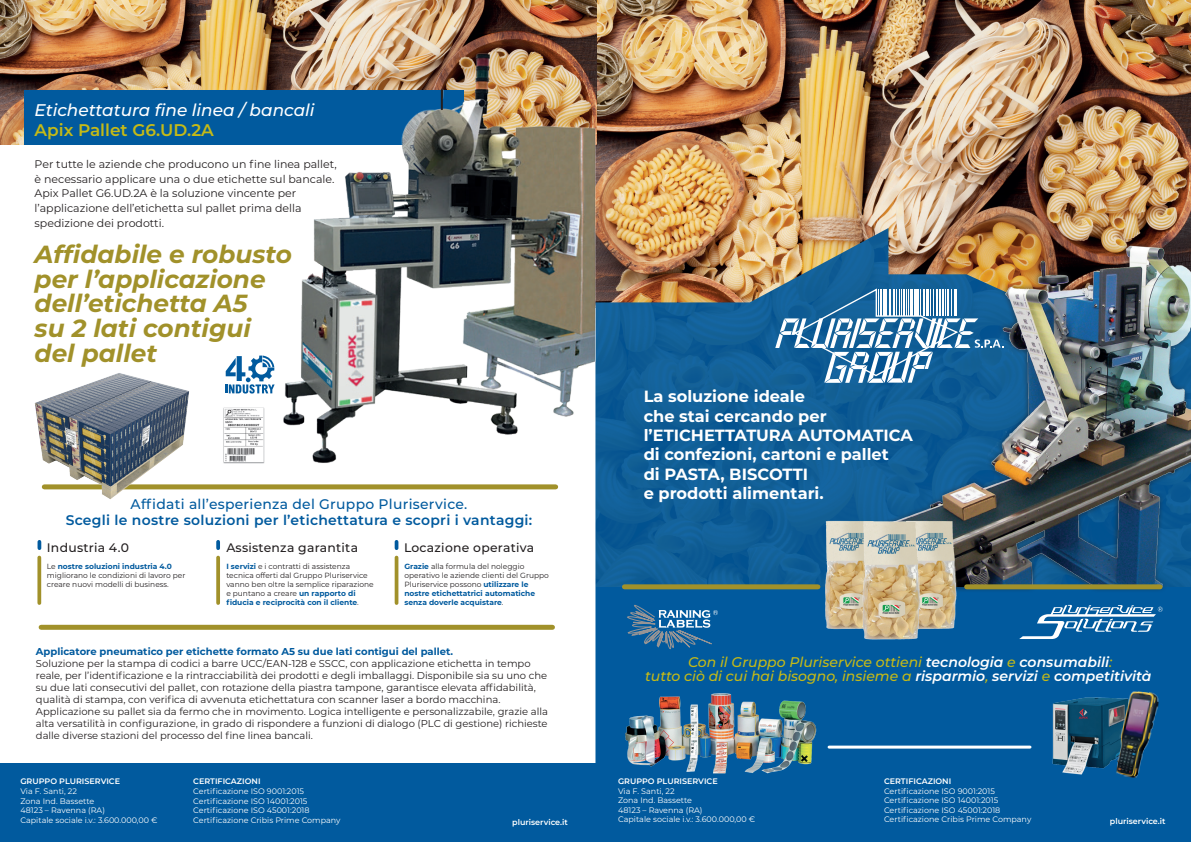
<style>
.page{position:relative;width:1191px;height:842px;background:#fff}
.page>*{position:absolute;margin:0;border:0;box-sizing:border-box;transform-origin:0 0}
.t1{font:italic 700 24.8px/24.8px "Montserrat";color:#a1912a}
.t2{font:italic 500 16.9px "Montserrat";color:#fff}
.t3{font:600 16.9px "Montserrat";color:#c5ba17}
.t4{font:700 16.2px/19.4px "Montserrat";color:#fff}
.t5{font:italic 500 14px/14px "Montserrat";color:#c5ba17;text-align:center}
.t6{font:600 13.9px "Montserrat";letter-spacing:.02em;color:#015a9e}
.t7{font:500 13.9px "Montserrat";letter-spacing:.02em;color:#015a9e}
.t8{font:500 12.4px "Montserrat";letter-spacing:.02em;color:#231f20}
.t9{font:11px/14.8px "Montserrat";color:#231f20}
.t10{font:10px/12px "Montserrat";color:#231f20}
.t11{font:700 10px "Montserrat";color:#015a9e}
.t12{font:8px/9.6px "Montserrat";color:#fff}
.t13{font:600 8px "Montserrat";color:#fff}
.t14{font:7.5px/9px "Montserrat";color:#231f20}
.s1{font-weight:700;color:#015a9e}
.s2{font-weight:600;color:#fff}
</style>
<div class="page">
<img style="left:596px;top:0;width:595px;height:228px">
<div style="left:595px;top:587px;width:596px;height:255px;background:#015a9e"></div>
<img style="left:595px;top:228px;width:596px;height:359px">
<img style="left:886px;top:240px;width:305px;height:347px">
<svg style="left:775px;top:288px;width:228px;height:95px"></svg>
<hr style="left:829px;top:746px;width:201px;height:3px;background:#fff">
<img style="left:0;top:0;width:596px;height:145px">
<div style="left:24px;top:90px;width:439px;height:55px;background:#015a9e"></div>
<div style="left:0;top:763px;width:595px;height:79px;background:#015a9e"></div>
<img style="left:223px;top:407px;width:42px;height:56px">
<svg style="left:225px;top:356px;width:50px;height:37px"></svg>
<div style="left:41px;top:625px;width:511px;height:5px;background:#a1912a"></div>
<img style="left:277px;top:52px;width:325px;height:411px">
<hr style="left:441px;top:89px;width:2px;height:21px;background:#231f20">
<div style="left:44px;top:484px;width:511px;height:5px;background:#a1912a"></div>
<svg style="left:38px;top:542px;width:3px;height:6px"></svg>
<svg style="left:395px;top:542px;width:3px;height:6px"></svg>
<svg style="left:216px;top:542px;width:4px;height:6px"></svg>
<svg style="left:216px;top:557px;width:4px;height:46px"></svg>
<svg style="left:37px;top:557px;width:4px;height:46px"></svg>
<hr style="left:395px;top:557px;width:3px;height:46px;background:#a1912a">
<div style="left:966px;top:584px;width:194px;height:5px;background:#a1912a"></div>
<img style="left:821px;top:517px;width:39px;height:116px">
<img style="left:928px;top:517px;width:39px;height:116px">
<img style="left:860px;top:517px;width:68px;height:128px">
<div style="left:624px;top:584px;width:194px;height:5px;background:#a1912a"></div>
<svg style="left:616px;top:599px;width:102px;height:57px;background:#256ca3"></svg>
<svg style="left:1019px;top:605px;width:143px;height:34px;background:#3f82b5"></svg>
<img style="left:618px;top:687px;width:204px;height:89px">
<img style="left:1048px;top:687px;width:85px;height:90px">
<img style="left:1116px;top:690px;width:43px;height:89px">
<img style="left:34px;top:373px;width:161px;height:126px">
<h2 class="t2" style="left:35px;top:98px;width:281px">Etichettatura fine linea / bancali</h2>
<h2 class="t3" style="left:35px;top:119px;width:181px">Apix Pallet G6.UD.2A</h2>
<p class="t9" style="left:35px;top:156px;width:304px">Per tutte le aziende che producono un fine linea pallet, è necessario applicare una o due etichette sul bancale.<br>Apix Pallet G6.UD.2A è la soluzione vincente per l’applicazione dell’etichetta sul pallet prima della spedizione dei prodotti.</p>
<h1 class="t1" style="left:35px;top:241px;width:259px">Affidabile e robusto per l’applicazione dell’etichetta A5<br>su 2 lati contigui del pallet</h1>
<h3 class="t7" style="left:130px;top:495px;width:338px">Affidati all’esperienza del Gruppo Pluriservice.</h3>
<h3 class="t6" style="left:66px;top:511px;width:468px">Scegli le nostre soluzioni per l’etichettatura e scopri i vantaggi:</h3>
<p class="t8" style="left:47px;top:539px;width:84px">Industria 4.0</p>
<p class="t14" style="left:47px;top:561px;width:140px">Le <span class="s1">nostre soluzioni industria 4.0 </span>migliorano le condizioni di lavoro per creare nuovi modelli di business.</p>
<p class="t8" style="left:226px;top:539px;width:133px">Assistenza garantita</p>
<p class="t14" style="left:226px;top:561px;width:149px"><span class="s1">I servizi</span> e i contratti di assistenza tecnica offerti dal Gruppo Pluriservice vanno ben oltre la semplice riparazione e puntano a creare <span class="s1">un rapporto di fiducia e reciprocità con il cliente</span>.</p>
<p class="t8" style="left:404px;top:539px;width:132px">Locazione operativa</p>
<p class="t14" style="left:404px;top:561px;width:146px"><span class="s1">Grazie</span> alla formula del noleggio operativo le aziende clienti del Gruppo Pluriservice possono <span class="s1">utilizzare le nostre etichettatrici automatiche senza doverle acquistare</span>.</p>
<p class="t11" style="left:36px;top:644px;width:419px">Applicatore pneumatico per etichette formato A5 su due lati contigui del pallet.</p>
<p class="t10" style="left:36px;top:657px;width:513px">Soluzione per la stampa di codici a barre UCC/EAN-128 e SSCC, con applicazione etichetta in tempo reale, per l’identificazione e la rintracciabilità dei prodotti e degli imballaggi. Disponibile sia su uno che su due lati consecutivi del pallet, con rotazione della piastra tampone, garantisce elevata affidabilità, qualità di stampa, con verifica di avvenuta etichettatura con scanner laser a bordo macchina.<br>Applicazione su pallet sia da fermo che in movimento. Logica intelligente e personalizzabile, grazie alla alta versatilità in configurazione, in grado di rispondere a funzioni di dialogo (PLC di gestione) richieste dalle diverse stazioni del processo del fine linea bancali.</p>
<p class="t13" style="left:20px;top:776px;width:101px">GRUPPO PLURISERVICE</p>
<p class="t12" style="left:20px;top:786px;width:139px">Via F. Santi, 22<br>Zona Ind. Bassette<br>48123 – Ravenna (RA)<br>Capitale sociale i.v.: 3.600.000,00 €</p>
<p class="t13" style="left:193px;top:776px;width:69px">CERTIFICAZIONI</p>
<p class="t12" style="left:193px;top:786px;width:149px">Certificazione ISO 9001:2015<br>Certificazione ISO 14001:2015<br>Certificazione ISO 45001:2018<br>Certificazione Cribis Prime Company</p>
<p class="t13" style="left:512px;top:816px;width:57px">pluriservice.it</p>
<h3 class="t4" style="left:643px;top:386px;width:271px">La soluzione ideale<br>che stai cercando per l’ETICHETTATURA AUTOMATICA di confezioni, cartoni e pallet<br>di PASTA, BISCOTTI<br>e prodotti alimentari.</h3>
<h3 class="t5" style="left:645px;top:655px;width:508px">Con il Gruppo Pluriservice ottieni <span class="s2">tecnologia</span> e <span class="s2">consumabili</span>:<br>tutto ciò di cui hai bisogno, insieme a <span class="s2">risparmio</span>, <span class="s2">servizi</span> e <span class="s2">competitività</span></h3>
<p class="t13" style="left:618px;top:776px;width:101px">GRUPPO PLURISERVICE</p>
<p class="t12" style="left:618px;top:786px;width:139px">Via F. Santi, 22<br>Zona Ind. Bassette<br>48123 – Ravenna (RA)<br>Capitale sociale i.v.: 3.600.000,00 €</p>
<p class="t13" style="left:884px;top:776px;width:69px">CERTIFICAZIONI</p>
<p class="t12" style="left:884px;top:786px;width:149px">Certificazione ISO 9001:2015<br>Certificazione ISO 14001:2015<br>Certificazione ISO 45001:2018<br>Certificazione Cribis Prime Company</p>
<p class="t13" style="left:1110px;top:816px;width:57px">pluriservice.it</p>
</div>
